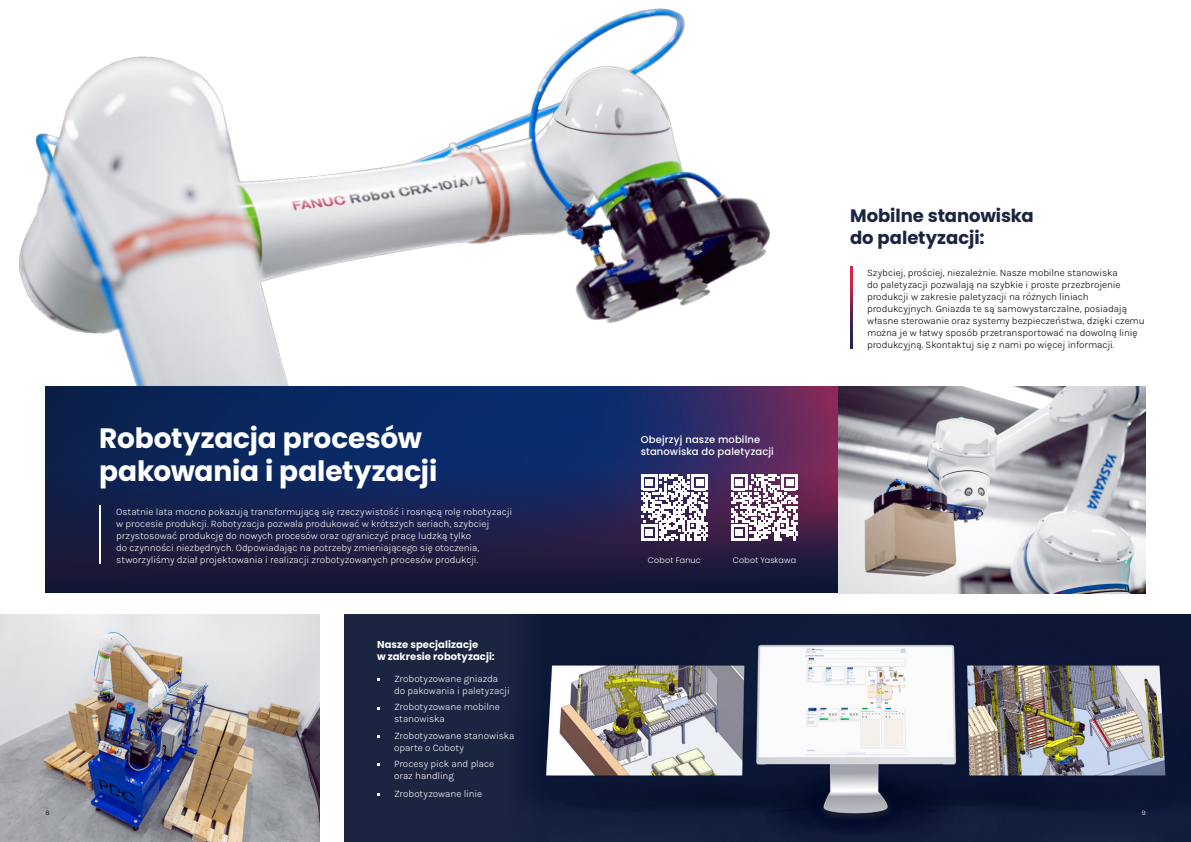
<style>
.page{position:relative;width:1191px;height:842px;background:#fff}
.page>*{position:absolute;margin:0;border:0;box-sizing:border-box;transform-origin:0 0}
.t1{font:700 28px/33.6px "Poppins";letter-spacing:-.005em;color:#fff}
.t2{font:700 18px/21.6px "Poppins";letter-spacing:-.005em;color:#1b2441}
.t3{font:300 10px/12px "Karla";letter-spacing:-.005em;color:#fff}
.t4{font:300 10px/12px "Karla";letter-spacing:-.01em;color:#000}
.t5{font:500 10px/12px "Poppins";letter-spacing:.01em;color:#fff}
.t6{font:700 10px/12px "Poppins";letter-spacing:.005em;color:#fff}
.t7{font:300 8px "Poppins";letter-spacing:.025em;color:#fff}
.t8{font:300 7px "Karla";color:#000}
.t9{font:300 7px "Karla";color:#fff}
</style>
<div class="page">
<img style="left:544px;top:614px;width:647px;height:228px">
<div style="left:344px;top:614px;width:200px;height:228px;background:#1b2441"></div>
<img style="left:19px;top:8px;width:751px;height:378px">
<img style="left:0;top:615px;width:320px;height:227px">
<img style="left:45px;top:386px;width:793px;height:207px">
<hr style="left:100px;top:505px;width:1px;height:58px;background:#fff">
<img style="left:838px;top:386px;width:307px;height:207px">
<img style="left:850px;top:267px;width:2px;height:82px">
<svg style="left:641px;top:474px;width:66px;height:67px"></svg>
<svg style="left:731px;top:474px;width:67px;height:67px"></svg>
<h2 class="t2" style="left:850px;top:205px;width:185px">Mobilne stanowiska do paletyzacji:</h2>
<h1 class="t1" style="left:99px;top:421px;width:339px">Robotyzacja procesów pakowania i paletyzacji</h1>
<p class="t3" style="left:116px;top:505px;width:397px">Ostatnie lata mocno pokazują transformującą się rzeczywistość i rosnącą rolę robotyzacji w procesie produkcji. Robotyzacja pozwala produkować w krótszych seriach, szybciej przystosować produkcję do nowych procesów oraz ograniczyć pracę ludzką tylko<br>do czynności niezbędnych. Odpowiadając na potrzeby zmieniającego się otoczenia, stworzyliśmy dział projektowania i realizacji zrobotyzowanych procesów produkcji.</p>
<p class="t6" style="left:377px;top:638px;width:119px">Nasze specjalizacje<br>w zakresie robotyzacji:</p>
<p class="t3" style="left:394px;top:673px;width:117px">Zrobotyzowane gniazda do pakowania i paletyzacji</p>
<p class="t3" style="left:394px;top:729px;width:122px">Zrobotyzowane stanowiska oparte o Coboty</p>
<p class="t3" style="left:394px;top:700px;width:107px">Zrobotyzowane mobilne stanowiska</p>
<p class="t3" style="left:394px;top:758px;width:102px">Procesy pick and place oraz handling</p>
<p class="t3" style="left:394px;top:787px;width:90px">Zrobotyzowane linie</p>
<p class="t5" style="left:641px;top:433px;width:134px">Obejrzyj nasze mobilne stanowiska do paletyzacji</p>
<p class="t7" style="left:648px;top:556px;width:54px">Cobot Fanuc</p>
<p class="t7" style="left:732px;top:556px;width:65px">Cobot Yaskawa</p>
<p class="t4" style="left:867px;top:266px;width:279px">Szybciej, prościej, niezależnie. Nasze mobilne stanowiska<br>do paletyzacji pozwalają na szybkie i proste przezbrojenie produkcji w zakresie paletyzacji na różnych liniach produkcyjnych. Gniazda te są samowystarczalne, posiadają własne sterowanie oraz systemy bezpieczeństwa, dzięki czemu można je w łatwy sposób przetransportować na dowolną linię produkcyjną. Skontaktuj się z nami po więcej informacji.</p>
<p class="t8" style="left:45px;top:808px;width:6px">8</p>
<p class="t9" style="left:1141px;top:808px;width:5px">9</p>
</div>
